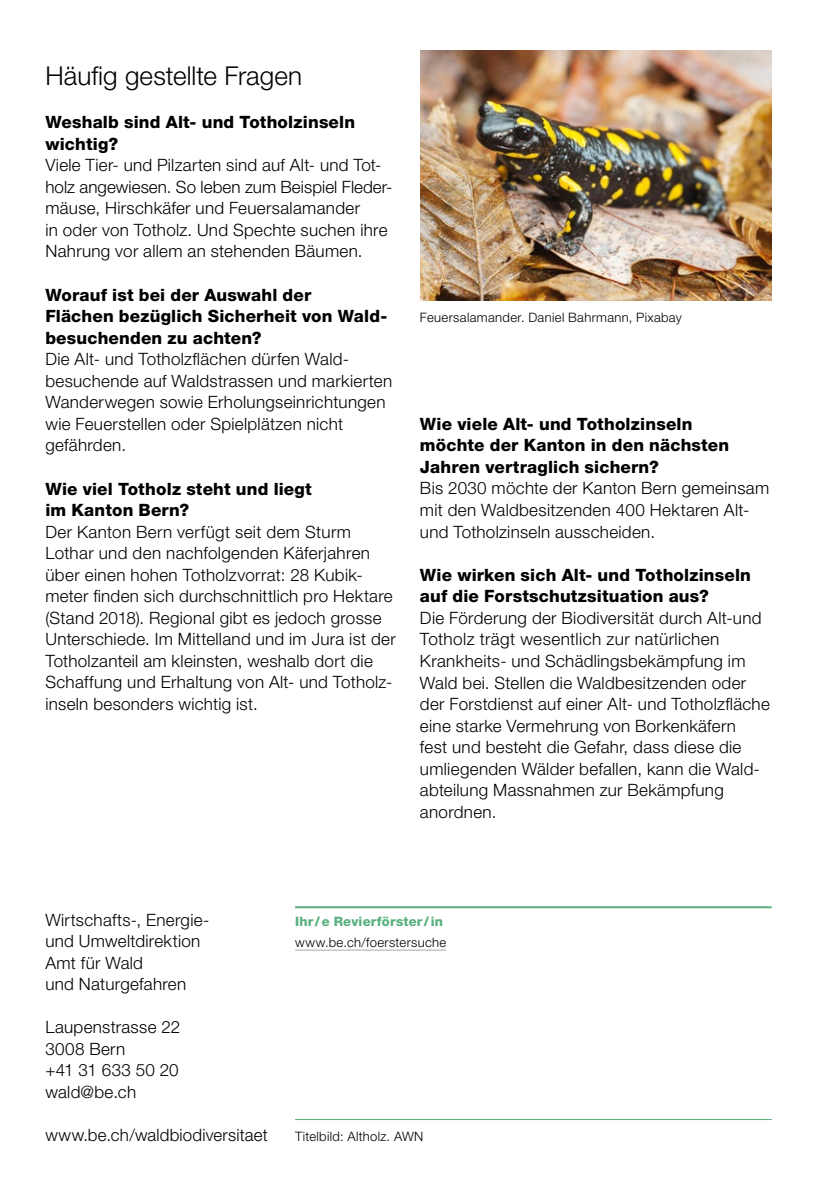
<style>
.page{position:relative;width:840px;height:1191px;background:#fff}
.page>*{position:absolute;margin:0;border:0;box-sizing:border-box;transform-origin:0 0}
.t1{font:300 26px "Helvetica Neue LT Std";color:#000}
.t2{font:300 17px/21.6px "Helvetica Neue LT Std";letter-spacing:.02em;color:#000}
.t3{font:800 17px/21.6px "Helvetica Neue LT Std";letter-spacing:.01em;color:#000}
.t4{font:300 13px "Helvetica Neue LT Std";letter-spacing:.025em;color:#000}
.t5{font:800 13px "Helvetica Neue LT Std";letter-spacing:.015em;color:#57b07b}
</style>
<div class="page">
<img style="left:420px;top:51px;width:351px;height:249px">
<hr style="left:295px;top:906px;width:476px;height:2px;background:#57b07b">
<hr style="left:295px;top:1119px;width:476px;height:1px;background:#57b07b">
<hr style="left:295px;top:949px;width:151px;height:1px;background:#a9a8a6">
<h1 class="t1" style="left:45px;top:60px;width:258px">Häufig gestellte Fragen</h1>
<p class="t3" style="left:45px;top:111px;width:311px">Weshalb sind Alt- und Totholzinseln wichtig?</p>
<p class="t2" style="left:45px;top:154px;width:346px">Viele Tier- und Pilzarten sind auf Alt- und Tot&shy;holz angewiesen. So leben zum Beispiel Fleder&shy;mäuse, Hirschkäfer und Feuersalamander<br>in oder von Totholz. Und Spechte suchen ihre Nahrung vor allem an stehenden Bäumen.</p>
<p class="t3" style="left:45px;top:284px;width:343px">Worauf ist bei der Auswahl der<br>Flächen bezüglich Sicherheit von Wald&shy;besuchenden zu achten?</p>
<p class="t2" style="left:45px;top:348px;width:348px">Die Alt- und Totholzflächen dürfen Wald&shy;besuchende auf Waldstrassen und markierten Wanderwegen sowie Erholungseinrichtungen wie Feuerstellen oder Spielplätzen nicht gefährden.</p>
<p class="t3" style="left:45px;top:477px;width:268px">Wie viel Totholz steht und liegt im Kanton Bern?</p>
<p class="t2" style="left:45px;top:520px;width:351px">Der Kanton Bern verfügt seit dem Sturm Lothar und den nachfolgenden Käferjahren über einen hohen Totholzvorrat: 28 Kubik&shy;meter finden sich durchschnittlich pro Hektare (Stand 2018). Regional gibt es jedoch grosse Unterschiede. Im Mittelland und im Jura ist der Totholzanteil am kleinsten, weshalb dort die Schaffung und Erhaltung von Alt- und Totholz&shy;inseln besonders wichtig ist.</p>
<p class="t4" style="left:420px;top:309px;width:263px">Feuersalamander. Daniel Bahrmann, Pixabay</p>
<p class="t3" style="left:420px;top:413px;width:310px">Wie viele Alt- und Totholzinseln möchte der Kanton in den nächsten<br>Jahren vertraglich sichern?</p>
<p class="t2" style="left:420px;top:477px;width:350px">Bis 2030 möchte der Kanton Bern gemeinsam mit den Waldbesitzenden 400 Hektaren Alt&shy;und Totholzinseln ausscheiden.</p>
<p class="t3" style="left:420px;top:564px;width:332px">Wie wirken sich Alt- und Totholzinseln auf die Forstschutzsituation aus?</p>
<p class="t2" style="left:420px;top:606px;width:351px">Die Förderung der Biodiversität durch Alt-und Totholz trägt wesentlich zur natürlichen Krankheits- und Schädlingsbekämpfung im Wald bei. Stellen die Waldbesitzenden oder der Forstdienst auf einer Alt- und Totholzfläche eine starke Vermehrung von Borkenkäfern<br>fest und besteht die Gefahr, dass diese die umliegenden Wälder befallen, kann die Wald&shy;abteilung Massnahmen zur Bekämpfung anordnen.</p>
<p class="t2" style="left:45px;top:908px;width:165px">Wirtschafts-, Energie&shy;und Umweltdirektion<br>Amt für Wald<br>und Naturgefahren</p>
<p class="t2" style="left:45px;top:1016px;width:136px">Laupenstrasse 22<br>3008 Bern<br>+41 31 633 50 20 wald@be.ch</p>
<p class="t2" style="left:45px;top:1123px;width:224px">www.be.ch/waldbiodiversitaet</p>
<p class="t5" style="left:295px;top:913px;width:149px">Ihr/e Revierförster/in</p>
<p class="t4" style="left:295px;top:934px;width:152px">www.be.ch/foerstersuche</p>
<p class="t4" style="left:295px;top:1128px;width:130px">Titelbild: Altholz. AWN</p>
</div>
